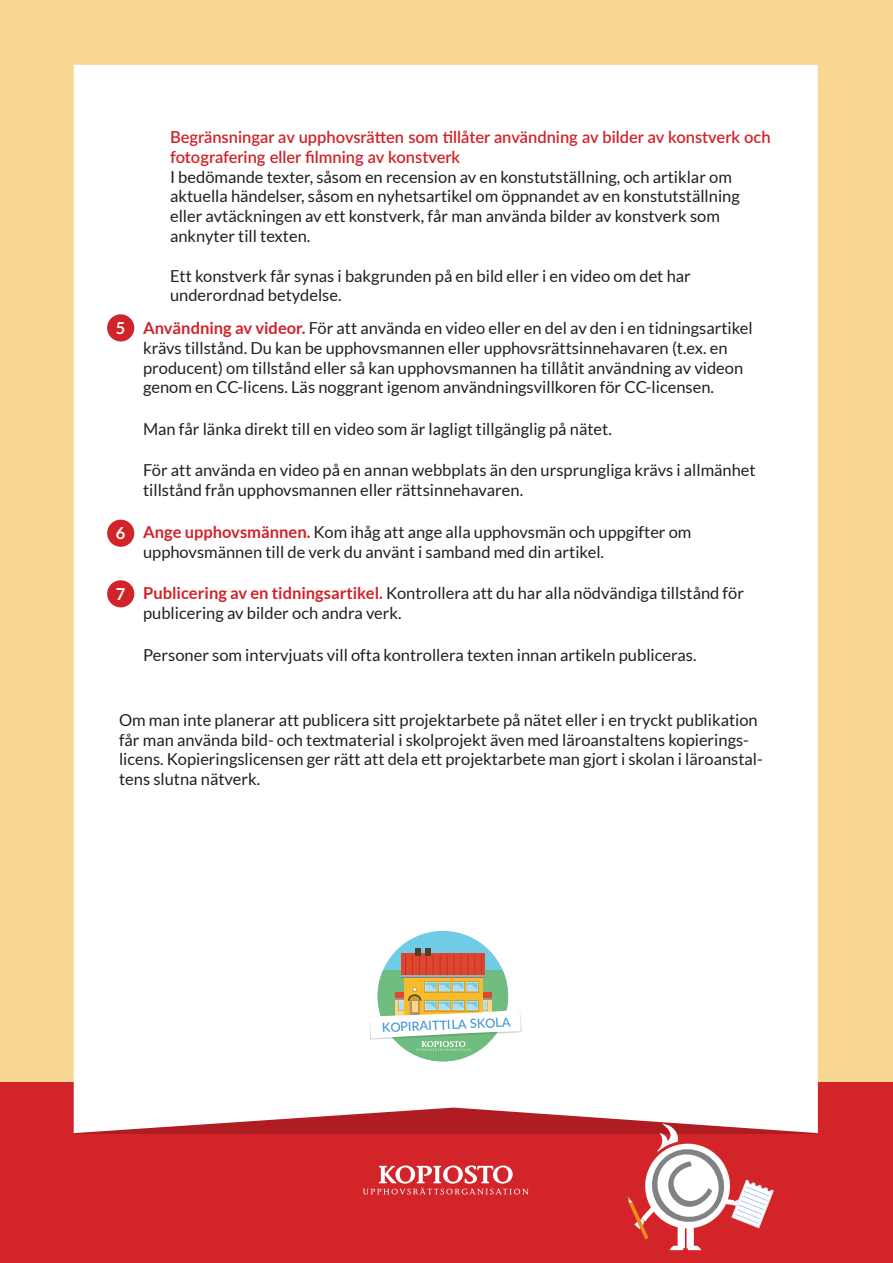
<style>
.page{position:relative;width:893px;height:1263px;background:#f9d894}
.page>*{position:absolute;margin:0;border:0;box-sizing:border-box;transform-origin:0 0}
.t1{font:16.5px/19.8px "Lato";color:#231f20}
.t2{font:600 16.5px/19.8px "Lato";color:#d1232a}
.t3{font:700 16.5px "Lato";color:#fff}
.t4{font:500 12.75px "Lato";color:#3d94d0}
.s1{font-weight:700;color:#d1232a}
</style>
<div class="page">
<div style="left:0;top:1082px;width:893px;height:181px;background:#d3242a"></div>
<div style="left:74px;top:65px;width:744px;height:1068px;background:#fff"></div>
<div style="left:107px;top:314px;width:27px;height:27px;background:#d1232a;border-radius:50%"></div>
<div style="left:107px;top:520px;width:27px;height:27px;background:#d1232a;border-radius:50%"></div>
<div style="left:107px;top:580px;width:27px;height:27px;background:#d1232a;border-radius:50%"></div>
<div style="left:678px;top:1227px;width:7px;height:21px;background:#fff"></div>
<svg style="left:670px;top:1245px;width:31px;height:5px"></svg>
<div style="left:687px;top:1227px;width:7px;height:21px;background:#fff"></div>
<svg style="left:628px;top:1123px;width:146px;height:116px"></svg>
<div style="left:378px;top:931px;width:130px;height:130px;background:#70cce6;border-radius:50%"></div>
<div style="left:415px;top:948px;width:6px;height:8px;background:#503f24"></div>
<div style="left:425px;top:948px;width:6px;height:8px;background:#503f24"></div>
<svg style="left:370px;top:952px;width:152px;height:109px;background:#cbcaac"></svg>
<svg style="left:363px;top:1165px;width:166px;height:29px"></svg>
<p class="t2" style="left:170px;top:126px;width:602px">Begränsningar av upphovsrätten som tillåter användning av bilder av konstverk och fotografering eller filmning av konstverk</p>
<p class="t1" style="left:170px;top:167px;width:571px">I bedömande texter, såsom en recension av en konstutställning, och artiklar om aktuella händelser, såsom en nyhetsartikel om öppnandet av en konstutställning eller avtäckningen av ett konstverk, får man använda bilder av konstverk som anknyter till texten.</p>
<p class="t1" style="left:170px;top:266px;width:522px">Ett konstverk får synas i bakgrunden på en bild eller i en video om det har underordnad betydelse.</p>
<p class="t1" style="left:143px;top:318px;width:611px;text-indent:-24px">1. <span class="s1">Användning av videor.</span> För att använda en video eller en del av den i en tidningsartikel krävs tillstånd. Du kan be upphovsmannen eller upphovsrättsinnehavaren (t.ex. en producent) om tillstånd eller så kan upphovsmannen ha tillåtit användning av videon genom en CC-licens. Läs noggrant igenom användningsvillkoren för CC-licensen.</p>
<p class="t1" style="left:143px;top:419px;width:470px">Man får länka direkt till en video som är lagligt tillgänglig på nätet.</p>
<p class="t1" style="left:143px;top:460px;width:614px">För att använda en video på en annan webbplats än den ursprungliga krävs i allmänhet tillstånd från upphovsmannen eller rättsinnehavaren.</p>
<p class="t1" style="left:143px;top:522px;width:550px;text-indent:-24px"><span class="s1">3. Ange upphovsmännen.</span> Kom ihåg att ange alla upphovsmän och uppgifter om upphovsmännen till de verk du använt i samband med din artikel.</p>
<p class="t1" style="left:143px;top:583px;width:602px;text-indent:-24px"><span class="s1">4. Publicering av en tidningsartikel.</span> Kontrollera att du har alla nödvändiga tillstånd för publicering av bilder och andra verk.</p>
<p class="t1" style="left:143px;top:645px;width:555px">Personer som intervjuats vill ofta kontrollera texten innan artikeln publiceras.</p>
<p class="t3" style="left:116px;top:319px;width:11px">5</p>
<p class="t3" style="left:116px;top:524px;width:11px">6</p>
<p class="t3" style="left:116px;top:585px;width:11px">7</p>
<p class="t1" style="left:119px;top:710px;width:645px">Om man inte planerar att publicera sitt projektarbete på nätet eller i en tryckt publikation får man använda bild- och textmaterial i skolprojekt även med läroanstaltens kopierings&shy;licens. Kopieringslicensen ger rätt att dela ett projektarbete man gjort i skolan i läroanstal&shy;tens slutna nätverk.</p>
<p class="t4" style="left:382px;top:1019px;width:130px;rotate:-3deg">KOPIRAITTILA SKOLA</p>
</div>
